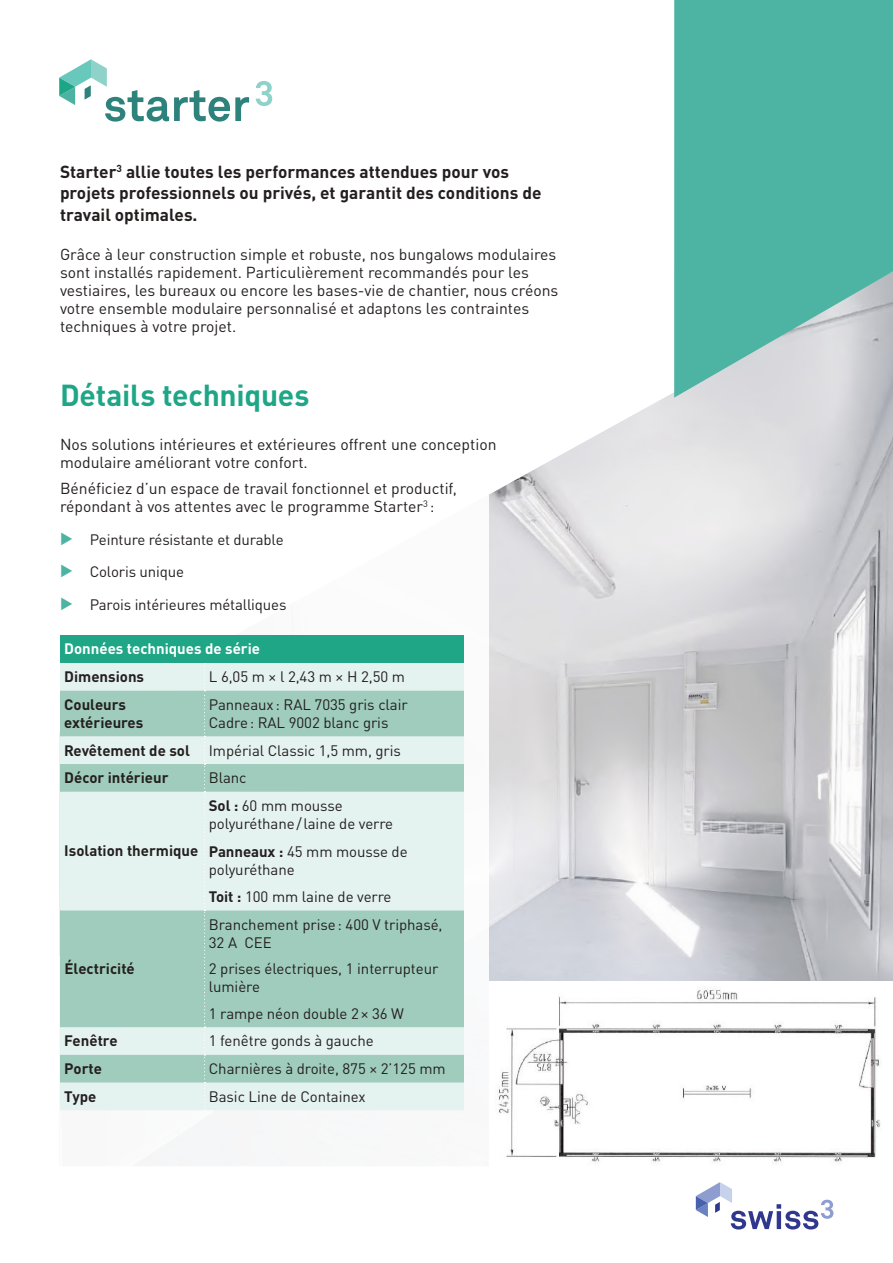
<style>
.page{position:relative;width:893px;height:1263px;background:#fff}
.page>*{position:absolute;margin:0;border:0;box-sizing:border-box;transform-origin:0 0}
.t1{font:700 30px "DIN Pro";letter-spacing:-.01em;color:#1ea686}
.t2{font:700 17.25px/21.8px "DIN Pro";color:#241f1f}
.t3{font:15.75px/18px "DIN Pro";color:#241f1f}
.t4{font:15px/18px "DIN Pro";letter-spacing:-.005em;color:#241f1f}
.t5{font:700 15px/18px "DIN Pro";color:#241f1f}
.t6{font:700 15px "DIN Pro";color:#fff}
.s1{font-family:"Lucida Grande";color:#4db3a3}
.s2{font-weight:700}
</style>
<div class="page">
<img style="left:489px;top:392px;width:404px;height:589px">
<svg style="left:674px;top:0;width:219px;height:398px;background:#62b8ab"></svg>
<svg style="left:59px;top:59px;width:190px;height:63px"></svg>
<svg style="left:256px;top:81px;width:16px;height:25px"></svg>
<svg style="left:696px;top:1182px;width:137px;height:47px"></svg>
<img style="left:497px;top:988px;width:384px;height:176px">
<div style="left:60px;top:635px;width:404px;height:28px;background:#1ea686"></div>
<div style="left:60px;top:663px;width:404px;height:447px;background:#e4f2f0"></div>
<svg style="left:60px;top:691px;width:404px;height:391px;background:#bddcd3"></svg>
<svg style="left:204px;top:663px;width:2px;height:447px"></svg>
<p class="t2" style="left:60px;top:159px;width:483px">Starter<sup>3</sup> allie toutes les performances attendues pour vos projets professionnels ou privés, et garantit des conditions de travail optimales.</p>
<p class="t3" style="left:60px;top:244px;width:500px">Grâce à leur construction simple et robuste, nos bungalows modulaires sont installés rapidement. Particulièrement recommandés pour les vestiaires, les bureaux ou encore les bases-vie de chantier, nous créons votre ensemble modulaire personnalisé et adaptons les contraintes techniques à votre projet.</p>
<h1 class="t1" style="left:60px;top:370px;width:251px">Détails techniques</h1>
<p class="t3" style="left:60px;top:433px;width:438px">Nos solutions intérieures et extérieures offrent une conception modulaire améliorant votre confort.</p>
<p class="t3" style="left:60px;top:478px;width:398px">Bénéficiez d’un espace de travail fonctionnel et productif, répondant à vos attentes avec le programme Starter<sup>3</sup> :</p>
<p class="t4" style="left:60px;top:522px;width:228px;line-height:32.5px"><span class="s1">▶</span> Peinture résistante et durable <span class="s1">▶</span> Coloris unique<br><span class="s1">▶</span> Parois intérieures métalliques</p>
<p class="t6" style="left:64px;top:636px;width:197px">Données techniques de série</p>
<p class="t5" style="left:64px;top:666px;width:81px">Dimensions</p>
<p class="t4" style="left:209px;top:666px;width:198px">L 6,05 m × l 2,43 m × H 2,50 m</p>
<p class="t5" style="left:64px;top:694px;width:81px">Couleurs extérieures</p>
<p class="t4" style="left:209px;top:694px;width:200px">Panneaux: RAL 7035 gris clair<br>Cadre: RAL 9002 blanc gris</p>
<p class="t5" style="left:64px;top:739px;width:127px">Revêtement de sol</p>
<p class="t4" style="left:209px;top:740px;width:194px">Impérial Classic 1,5 mm, gris</p>
<p class="t5" style="left:64px;top:767px;width:106px">Décor intérieur</p>
<p class="t4" style="left:209px;top:767px;width:39px">Blanc</p>
<p class="t5" style="left:64px;top:840px;width:136px">Isolation thermique</p>
<p class="t5" style="left:64px;top:958px;width:72px">Électricité</p>
<p class="t4" style="left:209px;top:795px;width:186px"><span class="s2">Sol :</span> 60 mm mousse polyuréthane/laine de verre</p>
<p class="t4" style="left:209px;top:841px;width:200px"><span class="s2">Panneaux :</span> 45 mm mousse de polyuréthane</p>
<p class="t4" style="left:209px;top:886px;width:184px"><span class="s2">Toit :</span> 100 mm laine de verre</p>
<p class="t4" style="left:209px;top:914px;width:235px">Branchement prise: 400 V triphasé,<br>32 A CEE</p>
<p class="t4" style="left:209px;top:958px;width:231px">2 prises électriques, 1 interrupteur lumière</p>
<p class="t4" style="left:209px;top:1003px;width:197px">1 rampe néon double 2× 36 W</p>
<p class="t5" style="left:64px;top:1030px;width:55px">Fenêtre</p>
<p class="t4" style="left:209px;top:1030px;width:166px">1 fenêtre gonds à gauche</p>
<p class="t5" style="left:64px;top:1058px;width:39px">Porte</p>
<p class="t4" style="left:209px;top:1058px;width:238px">Charnières à droite, 875 × 2’125 mm</p>
<p class="t5" style="left:64px;top:1085px;width:34px">Type</p>
<p class="t4" style="left:209px;top:1086px;width:158px">Basic Line de Containex</p>
</div>
